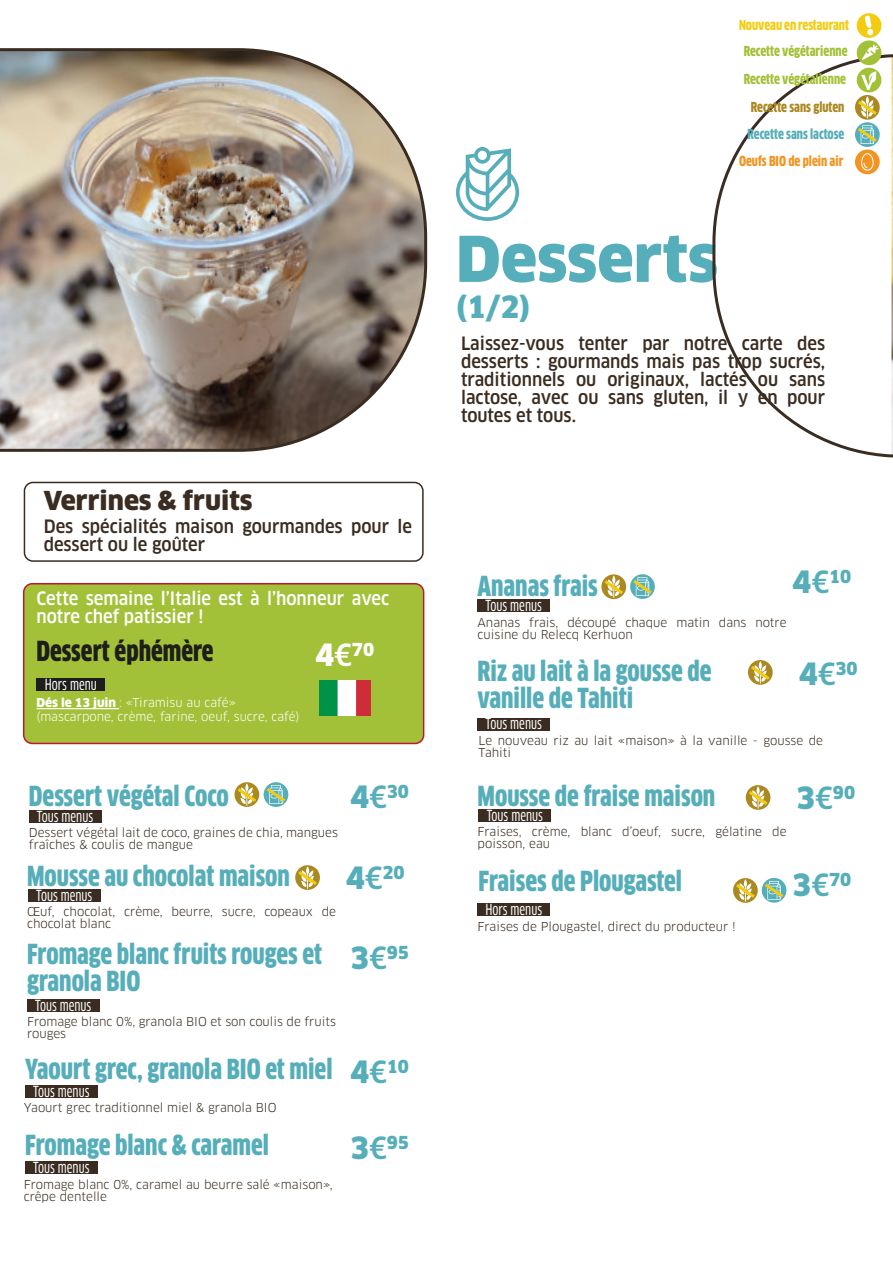
<style>
.page{position:relative;width:893px;height:1263px;background:#fff}
.page>*{position:absolute;margin:0;border:0;box-sizing:border-box;transform-origin:0 0}
.t1{font:900 61.5px "Clan OT";color:#55aeb9}
.t2{font:900 30px "Clan OT";color:#55aeb9}
.t3{font:900 condensed 27px/27px "Clan OT";color:#55aeb9}
.t4{font:900 condensed 27px "Clan OT";color:#1d1d1b}
.t5{font:900 25.5px "Clan OT";color:#3a2c20}
.t6{font:500 18px/18px "Clan OT Narr";color:#3a2c20;text-align:justify}
.t7{font:500 18px/18px "Clan OT Narr";color:#fff}
.t8{font:900 17.55px "Clan OT";color:#55aeb9}
.t9{font:900 17.55px "Clan OT";color:#fff}
.t10{font:15px "Clan OT Cond News";color:#fff}
.t11{font:900 condensed 13.5px "Clan OT";color:#a3c138}
.t12{font:900 condensed 13.5px "Clan OT";color:#f3cc0f}
.t13{font:900 condensed 13.5px "Clan OT";color:#f39422}
.t14{font:900 condensed 13.5px "Clan OT";color:#55aeb9}
.t15{font:900 condensed 13.5px "Clan OT";color:#ab8922}
.t16{font:12px/12px "Clan OT";color:#3a2c20}
.t17{font:12px "Clan OT";color:#fff}
.s1{font-size:30px}
.s2{font-family:"Clan OT Narr";font-weight:500;font-size:30px}
.s3{font-weight:900}
</style>
<div class="page">
<img style="left:0;top:48px;width:427px;height:404px">
<svg style="left:456px;top:147px;width:63px;height:74px"></svg>
<div style="left:24px;top:482px;width:400px;height:80px;border:2px solid #3a2c20;border-radius:9px"></div>
<svg style="left:712px;top:54px;width:181px;height:404px"></svg>
<div style="left:29px;top:810px;width:72px;height:12px;background:#3a2c20"></div>
<div style="left:28px;top:889px;width:72px;height:13px;background:#3a2c20"></div>
<div style="left:27px;top:999px;width:72px;height:12px;background:#3a2c20"></div>
<div style="left:478px;top:599px;width:72px;height:13px;background:#3a2c20"></div>
<div style="left:25px;top:1085px;width:72px;height:13px;background:#3a2c20"></div>
<div style="left:24px;top:584px;width:400px;height:159px;background:#a3c138;border-radius:9px"></div>
<div style="left:23px;top:583px;width:401px;height:161px;border:2px solid #be1730;border-radius:9px"></div>
<div style="left:478px;top:718px;width:72px;height:12px;background:#3a2c20"></div>
<div style="left:25px;top:1161px;width:72px;height:13px;background:#3a2c20"></div>
<div style="left:37px;top:678px;width:68px;height:13px;background:#1d1d1b"></div>
<svg style="left:855px;top:95px;width:25px;height:25px"></svg>
<svg style="left:855px;top:96px;width:25px;height:22px"></svg>
<div style="left:857px;top:68px;width:24px;height:24px;background:#a3c138;border-radius:50%"></div>
<svg style="left:861px;top:71px;width:15px;height:19px"></svg>
<div style="left:857px;top:40px;width:24px;height:25px;background:#a3c138;border-radius:50%"></div>
<svg style="left:862px;top:44px;width:16px;height:16px"></svg>
<div style="left:855px;top:150px;width:25px;height:24px;background:#f39422;border-radius:50%"></div>
<svg style="left:861px;top:153px;width:13px;height:18px"></svg>
<div style="left:857px;top:13px;width:24px;height:25px;background:#f3cc0f;border-radius:50%"></div>
<svg style="left:865px;top:16px;width:8px;height:20px"></svg>
<svg style="left:855px;top:122px;width:25px;height:25px"></svg>
<svg style="left:855px;top:125px;width:25px;height:20px"></svg>
<svg style="left:601px;top:574px;width:25px;height:25px"></svg>
<svg style="left:748px;top:660px;width:25px;height:25px"></svg>
<svg style="left:748px;top:661px;width:25px;height:22px"></svg>
<svg style="left:295px;top:865px;width:25px;height:25px"></svg>
<svg style="left:295px;top:866px;width:25px;height:23px"></svg>
<svg style="left:234px;top:782px;width:25px;height:25px"></svg>
<svg style="left:264px;top:782px;width:24px;height:25px"></svg>
<svg style="left:234px;top:783px;width:55px;height:23px"></svg>
<svg style="left:630px;top:574px;width:25px;height:25px"></svg>
<svg style="left:601px;top:576px;width:54px;height:22px"></svg>
<hr style="left:37px;top:708px;width:82px;height:1px;background:#fff">
<div style="left:478px;top:903px;width:72px;height:12px;background:#3a2c20"></div>
<svg style="left:733px;top:878px;width:25px;height:25px"></svg>
<svg style="left:762px;top:878px;width:24px;height:25px"></svg>
<svg style="left:733px;top:879px;width:54px;height:22px"></svg>
<div style="left:479px;top:809px;width:72px;height:13px;background:#3a2c20"></div>
<svg style="left:746px;top:785px;width:24px;height:25px"></svg>
<svg style="left:745px;top:786px;width:26px;height:23px"></svg>
<img style="left:320px;top:680px;width:51px;height:36px">
<p class="t5" style="left:44px;top:485px;width:210px">Verrines &amp; fruits</p>
<p class="t6" style="left:44px;top:517px;width:370px">Des spécialités maison gourmandes pour le dessert ou le goûter</p>
<p class="t7" style="left:37px;top:590px;width:354px">Cette semaine l’Italie est à l’honneur avec notre chef patissier !</p>
<p class="t4" style="left:37px;top:636px;width:179px">Dessert éphémère</p>
<p class="t9" style="left:315px;top:639px;width:60px"><span class="s1">4</span><span class="s2">€</span>70</p>
<p class="t10" style="left:45px;top:676px;width:53px">Hors menu</p>
<p class="t17" style="left:37px;top:696px;width:201px"><span class="s3">Dés le 13 juin</span> : «Tiramisu au café»</p>
<p class="t17" style="left:37px;top:709px;width:264px">(mascarpone, crème, farine, oeuf, sucre, café)</p>
<p class="t3" style="left:29px;top:782px;width:201px">Dessert végétal Coco</p>
<p class="t16" style="left:29px;top:827px;width:311px">Dessert végétal lait de coco, graines de chia, mangues fraîches &amp; coulis de mangue</p>
<p class="t10" style="left:37px;top:807px;width:58px">Tous menus</p>
<p class="t3" style="left:27px;top:863px;width:264px">Mousse au chocolat maison</p>
<p class="t16" style="left:27px;top:905px;width:310px">Œuf, chocolat, crème, beurre, sucre, copeaux de chocolat blanc</p>
<p class="t10" style="left:36px;top:887px;width:58px">Tous menus</p>
<p class="t3" style="left:27px;top:940px;width:297px">Fromage blanc fruits rouges et granola BIO</p>
<p class="t16" style="left:27px;top:1016px;width:310px">Fromage blanc 0%, granola BIO et son coulis de fruits rouges</p>
<p class="t10" style="left:35px;top:996px;width:58px">Tous menus</p>
<p class="t3" style="left:25px;top:1055px;width:309px">Yaourt grec, granola BIO et miel</p>
<p class="t16" style="left:24px;top:1102px;width:254px">Yaourt grec traditionnel miel &amp; granola BIO</p>
<p class="t10" style="left:33px;top:1083px;width:58px">Tous menus</p>
<p class="t3" style="left:25px;top:1132px;width:245px">Fromage blanc &amp; caramel</p>
<p class="t16" style="left:24px;top:1178px;width:310px">Fromage blanc 0%, caramel au beurre salé «maison», crêpe dentelle</p>
<p class="t10" style="left:33px;top:1159px;width:58px">Tous menus</p>
<p class="t8" style="left:350px;top:781px;width:60px"><span class="s1">4</span><span class="s2">€</span>30</p>
<p class="t8" style="left:346px;top:862px;width:60px"><span class="s1">4</span><span class="s2">€</span>20</p>
<p class="t8" style="left:350px;top:942px;width:60px"><span class="s1">3</span><span class="s2">€</span>95</p>
<p class="t8" style="left:350px;top:1056px;width:60px"><span class="s1">4</span><span class="s2">€</span>10</p>
<p class="t8" style="left:350px;top:1132px;width:60px"><span class="s1">3</span><span class="s2">€</span>95</p>
<p class="t12" style="left:739px;top:18px;width:112px">Nouveau en restaurant</p>
<p class="t11" style="left:744px;top:43px;width:105px">Recette végétarienne</p>
<p class="t11" style="left:744px;top:72px;width:104px">Recette végétalienne</p>
<p class="t15" style="left:751px;top:99px;width:95px">Recette sans gluten</p>
<p class="t14" style="left:747px;top:126px;width:98px">Recette sans lactose</p>
<p class="t13" style="left:739px;top:154px;width:106px">Oeufs BIO de plein air</p>
<p class="t1" style="left:456px;top:223px;width:264px">Desserts</p>
<p class="t2" style="left:456px;top:289px;width:76px">(1/2)</p>
<p class="t6" style="left:461px;top:335px;width:366px">Laissez-vous tenter par notre carte des desserts : gourmands mais pas trop sucrés, traditionnels ou originaux, lactés ou sans lactose, avec ou sans gluten, il y en pour toutes et tous.</p>
<p class="t8" style="left:792px;top:566px;width:60px"><span class="s1">4</span><span class="s2">€</span>10</p>
<p class="t3" style="left:478px;top:572px;width:122px">Ananas frais</p>
<p class="t16" style="left:478px;top:617px;width:310px">Ananas frais, découpé chaque matin dans notre cuisine du Relecq Kerhuon</p>
<p class="t10" style="left:486px;top:597px;width:58px">Tous menus</p>
<p class="t3" style="left:478px;top:658px;width:236px">Riz au lait à la gousse de</p>
<p class="t3" style="left:478px;top:685px;width:157px">vanille de Tahiti</p>
<p class="t16" style="left:479px;top:734px;width:346px">Le nouveau riz au lait «maison» à la vanille - gousse de<br>Tahiti</p>
<p class="t8" style="left:799px;top:658px;width:60px"><span class="s1">4</span><span class="s2">€</span>30</p>
<p class="t10" style="left:486px;top:715px;width:58px">Tous menus</p>
<p class="t3" style="left:478px;top:783px;width:239px">Mousse de fraise maison</p>
<p class="t8" style="left:796px;top:782px;width:60px"><span class="s1">3</span><span class="s2">€</span>90</p>
<p class="t10" style="left:487px;top:807px;width:58px">Tous menus</p>
<p class="t16" style="left:478px;top:825px;width:310px">Fraises, crème, blanc d’oeuf, sucre, gélatine de poisson, eau</p>
<p class="t3" style="left:478px;top:868px;width:205px">Fraises de Plougastel</p>
<p class="t8" style="left:792px;top:869px;width:60px"><span class="s1">3</span><span class="s2">€</span>70</p>
<p class="t10" style="left:485px;top:900px;width:58px">Hors menus</p>
<p class="t16" style="left:478px;top:920px;width:260px">Fraises de Plougastel, direct du producteur !</p>
</div>
